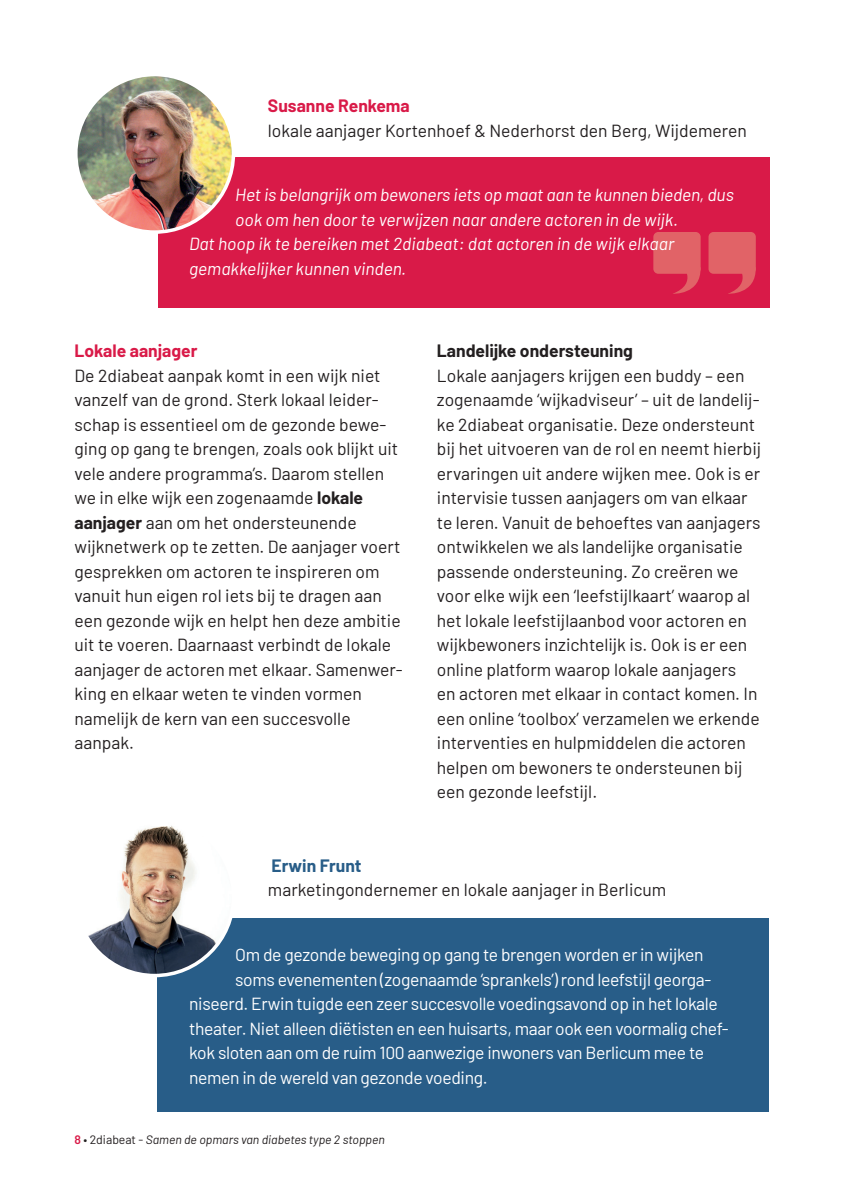
<style>
.page{position:relative;width:844px;height:1191px;background:#fff}
.page>*{position:absolute;margin:0;border:0;box-sizing:border-box;transform-origin:0 0}
.platte_tekst{font:17.5px/24.5px "Barlow";color:#231f20}
.platte_tekst-2{font:17.5px "Barlow";letter-spacing:-.02em;color:#fff}
.platte_tekst-3{font:italic 17.5px/24.5px "Barlow";color:#fff}
.platte_tekst-4{font:700 17.5px "Barlow";color:#d91a48}
.platte_tekst-5{font:700 17.5px "Barlow";color:#231f20}
.platte_tekst-6{font:700 17.5px "Barlow";color:#285d88}
.t1{font:italic 12.25px "Barlow";color:#231f20}
.s1{font-weight:700}
.s2{font-weight:600;font-style:normal;color:#d91a48}
.s3{font-style:normal}
</style>
<div class="page">
<div style="left:158px;top:158px;width:611px;height:150px;background:#d91a48"></div>
<img style="left:76px;top:75px;width:157px;height:157px;border-radius:79px">
<div style="left:74px;top:73px;width:161px;height:161px;border:4px solid #fff;border-radius:50%"></div>
<div style="left:158px;top:918px;width:610px;height:193px;background:#285d88"></div>
<img style="left:76px;top:818px;width:157px;height:157px;border-radius:79px">
<div style="left:74px;top:816px;width:161px;height:161px;border:4px solid #fff;border-radius:50%"></div>
<div style="left:653px;top:232px;width:47px;height:42px;background:#e16367;border-radius:5px"></div>
<svg style="left:672px;top:263px;width:29px;height:31px"></svg>
<div style="left:708px;top:232px;width:47px;height:42px;background:#e16367;border-radius:5px"></div>
<svg style="left:727px;top:263px;width:29px;height:31px"></svg>
<p class="platte_tekst-4" style="left:268px;top:93px;width:143px">Susanne Renkema</p>
<p class="platte_tekst" style="left:268px;top:117px;width:480px">lokale aanjager Kortenhoef &amp; Nederhorst den Berg, Wijdemeren</p>
<p class="platte_tekst-3" style="left:235px;top:181px;width:500px">Het is belangrijk om bewoners iets op maat aan te kunnen bieden, dus ook om hen door te verwijzen naar andere actoren in de wijk.</p>
<p class="platte_tekst-3" style="left:189px;top:230px;width:486px">Dat hoop ik te bereiken met 2diabeat: dat actoren in de wijk elkaar</p>
<p class="platte_tekst-3" style="left:189px;top:255px;width:218px">gemakkelijker kunnen vinden.</p>
<p class="platte_tekst-4" style="left:74px;top:338px;width:124px">Lokale aanjager</p>
<p class="platte_tekst" style="left:74px;top:362px;width:330px">De 2diabeat aanpak komt in een wijk niet vanzelf van de grond. Sterk lokaal leider&shy;schap is essentieel om de gezonde bewe&shy;ging op gang te brengen, zoals ook blijkt uit vele andere programma’s. Daarom stellen we in elke wijk een zogenaamde <span class="s1">lokale aanjager</span> aan om het ondersteunende wijknetwerk op te zetten. De aanjager voert gesprekken om actoren te inspireren om vanuit hun eigen rol iets bij te dragen aan een gezonde wijk en helpt hen deze ambitie uit te voeren. Daarnaast verbindt de lokale aanjager de actoren met elkaar. Samenwer&shy;king en elkaar weten te vinden vormen namelijk de kern van een succesvolle</p>
<p class="platte_tekst" style="left:74px;top:729px;width:61px">aanpak.</p>
<p class="platte_tekst-5" style="left:437px;top:338px;width:197px">Landelijke ondersteuning</p>
<p class="platte_tekst" style="left:437px;top:362px;width:326px">Lokale aanjagers krijgen een buddy – een zogenaamde ‘wijkadviseur’ – uit de landelij&shy;ke 2diabeat organisatie. Deze ondersteunt bij het uitvoeren van de rol en neemt hierbij ervaringen uit andere wijken mee. Ook is er intervisie tussen aanjagers om van elkaar te leren. Vanuit de behoeftes van aanjagers ontwikkelen we als landelijke organisatie passende ondersteuning. Zo creëren we voor elke wijk een ‘leefstijlkaart’ waarop al het lokale leefstijlaanbod voor actoren en wijkbewoners inzichtelijk is. Ook is er een online platform waarop lokale aanjagers<br>en actoren met elkaar in contact komen. In een online ‘toolbox’ verzamelen we erkende interventies en hulpmiddelen die actoren helpen om bewoners te ondersteunen bij een gezonde leefstijl.</p>
<p class="platte_tekst-6" style="left:271px;top:852px;width:92px">Erwin Frunt</p>
<p class="platte_tekst" style="left:268px;top:876px;width:400px">marketingondernemer en lokale aanjager in Berlicum</p>
<p class="platte_tekst-2" style="left:235px;top:942px;width:470px">Om de gezonde beweging op gang te brengen worden er in wijken</p>
<p class="platte_tekst-2" style="left:235px;top:966px;width:477px">soms evenementen (zogenaamde ‘sprankels’) rond leefstijl georga-</p>
<p class="platte_tekst-2" style="left:189px;top:991px;width:530px">niseerd. Erwin tuigde een zeer succesvolle voedingsavond op in het lokale</p>
<p class="platte_tekst-2" style="left:189px;top:1015px;width:541px">theater. Niet alleen diëtisten en een huisarts, maar ook een voormalig chef-</p>
<p class="platte_tekst-2" style="left:189px;top:1040px;width:516px">kok sloten aan om de ruim 100 aanwezige inwoners van Berlicum mee te</p>
<p class="platte_tekst-2" style="left:189px;top:1064px;width:300px">nemen in de wereld van gezonde voeding.</p>
<p class="t1" style="left:74px;top:1130px;width:312px"><span class="s2">8</span> <span class="s3">• 2diabeat -</span> Samen de opmars van diabetes type 2 stoppen</p>
</div>
